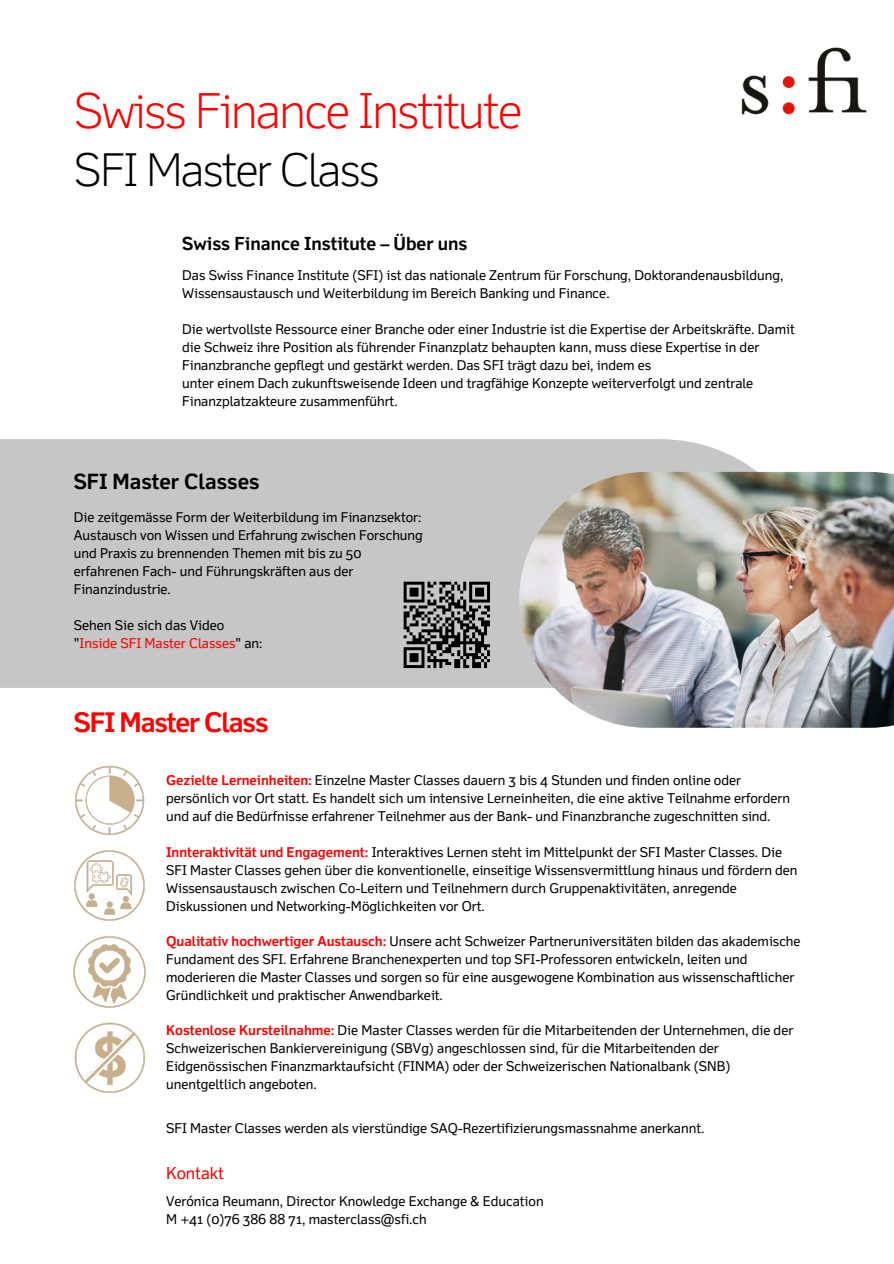
<style>
.page{position:relative;width:894px;height:1264px;background:#fff}
.page>*{position:absolute;margin:0;border:0;box-sizing:border-box;transform-origin:0 0}
.t1{font:300 48px "Felbridge Pro";letter-spacing:-.04em;color:#f00}
.t2{font:300 45px "Felbridge Pro";letter-spacing:-.04em;color:#000}
.t3{font:700 27px "Felbridge Pro";letter-spacing:-.04em;color:#f00}
.t4{font:700 21px "Felbridge Pro";color:#000}
.t5{font:700 18px "Felbridge Pro";color:#000}
.t6{font:16.5px "Felbridge Pro";color:#f00}
.t7{font:13.5px/18px "Felbridge Pro";color:#000}
.t8{font:13.5px "Felbridge Pro";color:#f00}
.s1{color:#000}
.s2{font-weight:700;color:#f00}
</style>
<div class="page">
<img style="left:741px;top:47px;width:126px;height:68px">
<div style="left:0;top:439px;width:800px;height:249px;background:#c6c6c6"></div>
<img style="left:519px;top:472px;width:374px;height:255px">
<img style="left:75px;top:765px;width:70px;height:70px">
<img style="left:74px;top:850px;width:71px;height:71px">
<img style="left:73px;top:936px;width:72px;height:71px">
<img style="left:74px;top:1022px;width:71px;height:71px">
<div style="left:397px;top:575px;width:99px;height:99px;background:#c6c6c6"></div>
<svg style="left:403px;top:581px;width:87px;height:88px"></svg>
<p class="t1" style="left:74px;top:91px;width:449px">Swiss Finance Institute</p>
<p class="t2" style="left:74px;top:152px;width:307px">SFI Master Class</p>
<p class="t5" style="left:182px;top:236px;width:287px">Swiss Finance Institute – Über uns</p>
<p class="t7" style="left:182px;top:267px;width:602px">Das Swiss Finance Institute (SFI) ist das nationale Zentrum für Forschung, Doktorandenausbildung,<br>Wissensaustausch und Weiterbildung im Bereich Banking und Finance.</p>
<p class="t7" style="left:182px;top:321px;width:614px">Die wertvollste Ressource einer Branche oder einer Industrie ist die Expertise der Arbeitskräfte. Damit die Schweiz ihre Position als führender Finanzplatz behaupten kann, muss diese Expertise in der<br>Finanzbranche gepflegt und gestärkt werden. Das SFI trägt dazu bei, indem es</p>
<p class="t7" style="left:182px;top:375px;width:572px">unter einem Dach zukunftsweisende Ideen und tragfähige Konzepte weiterverfolgt und zentrale<br>Finanzplatzakteure zusammenführt.</p>
<p class="t4" style="left:74px;top:472px;width:187px">SFI Master Classes</p>
<p class="t7" style="left:74px;top:509px;width:350px">Die zeitgemässe Form der Weiterbildung im Finanzsektor:<br>Austausch von Wissen und Erfahrung zwischen Forschung und Praxis zu brennenden Themen mit bis zu 50 erfahrenen Fach- und Führungskräften aus der Finanzindustrie.</p>
<p class="t7" style="left:74px;top:617px;width:152px">Sehen Sie sich das Video</p>
<p class="t8" style="left:74px;top:637px;width:190px"><span class="s1">"</span>Inside SFI Master Classes<span class="s1">" an:</span></p>
<h3 class="t3" style="left:74px;top:711px;width:196px">SFI Master Class</h3>
<p class="t7" style="left:166px;top:772px;width:625px"><span class="s2">Gezielte Lerneinheiten:</span> Einzelne Master Classes dauern 3 bis 4 Stunden und finden online oder persönlich vor Ort statt. Es handelt sich um intensive Lerneinheiten, die eine aktive Teilnahme erfordern und auf die Bedürfnisse erfahrener Teilnehmer aus der Bank- und Finanzbranche zugeschnitten sind.</p>
<p class="t7" style="left:166px;top:843px;width:632px"><span class="s2">Innteraktivität und Engagement:</span> Interaktives Lernen steht im Mittelpunkt der SFI Master Classes. Die SFI Master Classes gehen über die konventionelle, einseitige Wissensvermittlung hinaus und fördern den Wissensaustausch zwischen Co-Leitern und Teilnehmern durch Gruppenaktivitäten, anregende Diskussionen und Networking-Möglichkeiten vor Ort.</p>
<p class="t7" style="left:166px;top:933px;width:636px"><span class="s2">Qualitativ hochwertiger Austausch:</span> Unsere acht Schweizer Partneruniversitäten bilden das akademische Fundament des SFI. Erfahrene Branchenexperten und top SFI-Professoren entwickeln, leiten und moderieren die Master Classes und sorgen so für eine ausgewogene Kombination aus wissenschaftlicher Gründlichkeit und praktischer Anwendbarkeit.</p>
<p class="t7" style="left:166px;top:1022px;width:628px"><span class="s2">Kostenlose Kursteilnahme:</span> Die Master Classes werden für die Mitarbeitenden der Unternehmen, die der Schweizerischen Bankiervereinigung (SBVg) angeschlossen sind, für die Mitarbeitenden der Eidgenössischen Finanzmarktaufsicht (FINMA) oder der Schweizerischen Nationalbank (SNB) unentgeltlich angeboten.</p>
<p class="t7" style="left:166px;top:1120px;width:539px">SFI Master Classes werden als vierstündige SAQ-Rezertifizierungsmassnahme anerkannt.</p>
<p class="t6" style="left:166px;top:1166px;width:59px">Kontakt</p>
<p class="t7" style="left:166px;top:1193px;width:379px">Verónica Reumann, Director Knowledge Exchange &amp; Education</p>
<h5 class="t7" style="left:166px;top:1211px;width:262px">M +41 (0)76 386 88 71, masterclass@sfi.ch</h5>
</div>
